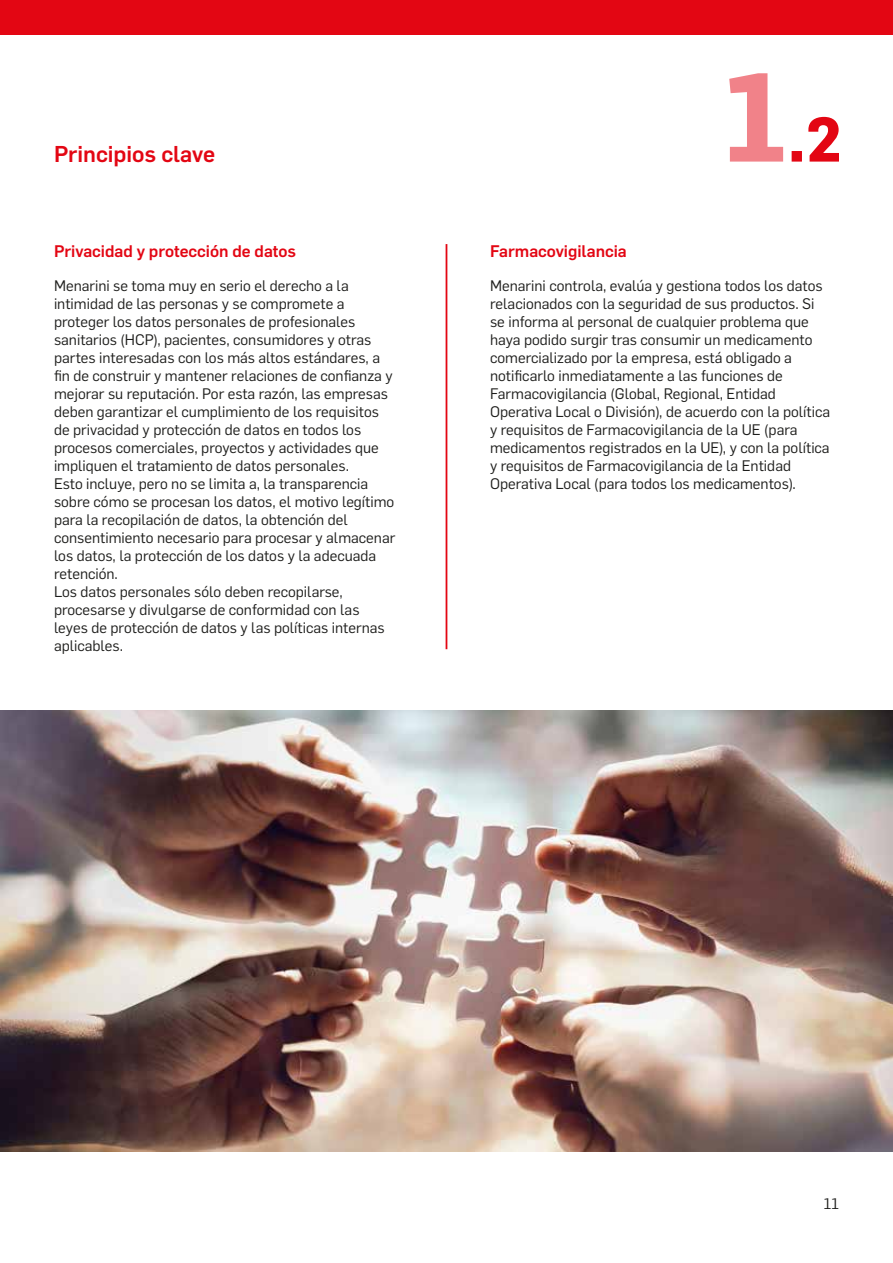
<style>
.page{position:relative;width:893px;height:1263px;background:#fff}
.page>*{position:absolute;margin:0;border:0;box-sizing:border-box;transform-origin:0 0}
.t1{font:500 22.5px "Flama";color:#e30613}
.t2{font:500 16.5px "Flama";color:#e30613}
.t3{font:15px/18px "Flama";color:#1d1d1b}
</style>
<div class="page">
<img style="left:0;top:710px;width:893px;height:441px">
<div style="left:0;top:0;width:893px;height:34px;background:#e30613"></div>
<svg style="left:792px;top:117px;width:47px;height:45px"></svg>
<svg style="left:729px;top:73px;width:54px;height:89px"></svg>
<hr style="left:446px;top:244px;width:1px;height:405px;background:#e30613">
<h1 class="t1" style="left:54px;top:137px;width:163px">Principios clave</h1>
<p class="t2" style="left:54px;top:239px;width:244px">Privacidad y protección de datos</p>
<p class="t2" style="left:490px;top:239px;width:138px">Farmacovigilancia</p>
<p class="t3" style="left:54px;top:275px;width:343px">Menarini se toma muy en serio el derecho a la intimidad de las personas y se compromete a proteger los datos personales de profesionales sanitarios (HCP), pacientes, consumidores y otras partes interesadas con los más altos estándares, a fin de construir y mantener relaciones de confianza y mejorar su reputación. Por esta razón, las empresas deben garantizar el cumplimiento de los requisitos de privacidad y protección de datos en todos los procesos comerciales, proyectos y actividades que impliquen el tratamiento de datos personales.<br>Esto incluye, pero no se limita a, la transparencia sobre cómo se procesan los datos, el motivo legítimo para la recopilación de datos, la obtención del consentimiento necesario para procesar y almacenar los datos, la protección de los datos y la adecuada retención.<br>Los datos personales sólo deben recopilarse, procesarse y divulgarse de conformidad con las leyes de protección de datos y las políticas internas aplicables.</p>
<p class="t3" style="left:490px;top:275px;width:341px">Menarini controla, evalúa y gestiona todos los datos relacionados con la seguridad de sus productos. Si se informa al personal de cualquier problema que haya podido surgir tras consumir un medicamento comercializado por la empresa, está obligado a notificarlo inmediatamente a las funciones de Farmacovigilancia (Global, Regional, Entidad Operativa Local o División), de acuerdo con la política y requisitos de Farmacovigilancia de la UE (para medicamentos registrados en la UE), y con la política y requisitos de Farmacovigilancia de la Entidad Operativa Local (para todos los medicamentos).</p>
<p class="t3" style="left:824px;top:1194px;width:16px">11</p>
</div>
